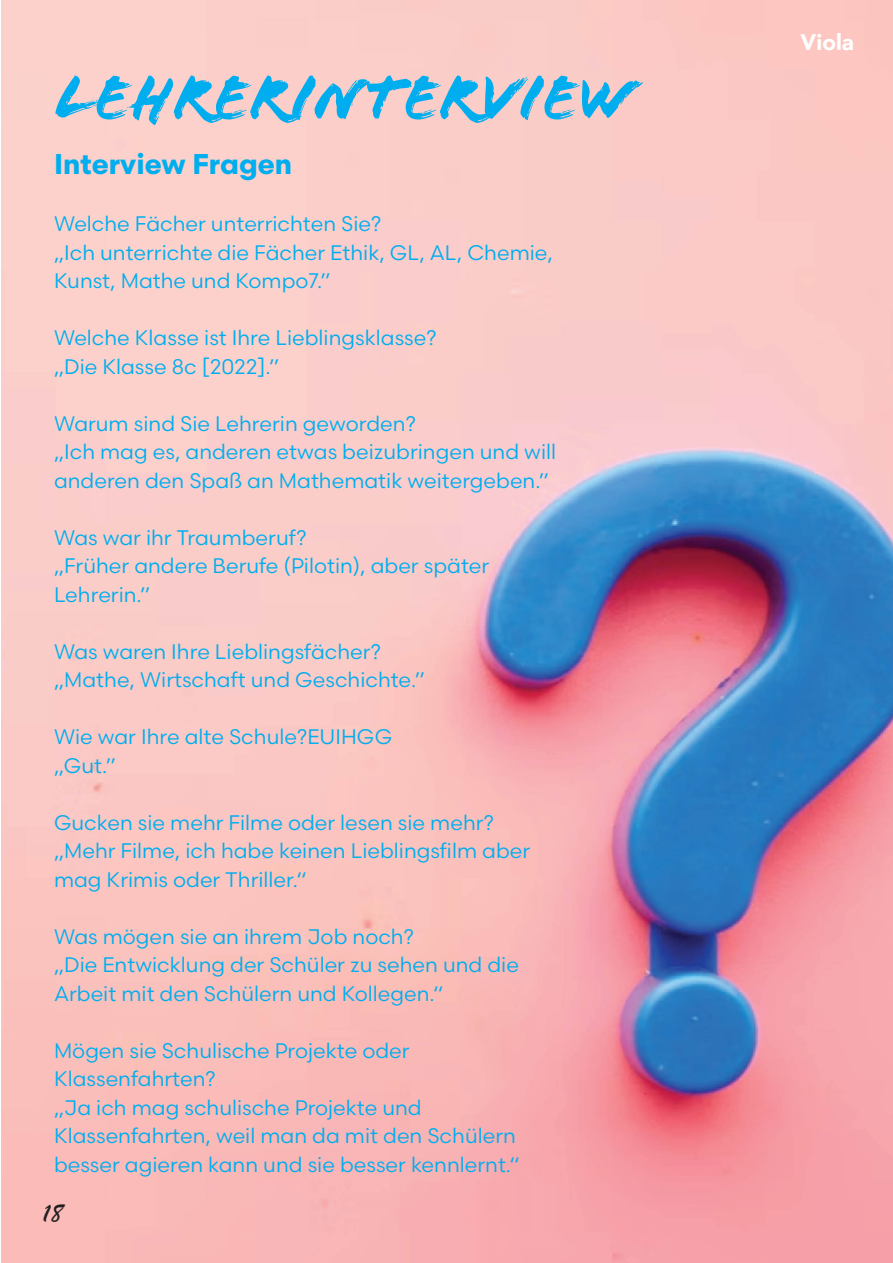
<style>
.page{position:relative;width:893px;height:1263px;background:#fff}
.page>*{position:absolute;margin:0;border:0;box-sizing:border-box;transform-origin:0 0}
.t1{font:66px "Flood Std";color:#00aeef}
.t2{font:700 28.5px "Scandia";color:#00aeef}
.t3{font:27px "Brush Script";color:#231f20}
.t4{font:900 22.5px "Avenir";color:#fff}
.t5{font:21px/28.5px "Scandia";color:#00aeef}
</style>
<div class="page">
<img style="left:2px;top:0;width:891px;height:1263px">
<h1 class="t1" style="left:54px;top:60px;width:581px">LEHRERINTERVIEW</h1>
<h2 class="t2" style="left:54px;top:146px;width:240px">Interview Fragen</h2>
<p class="t5" style="left:54px;top:210px;width:501px">Welche Fächer unterrichten Sie?<br>„Ich unterrichte die Fächer Ethik, GL, AL, Chemie,<br>Kunst, Mathe und Kompo7.”</p>
<p class="t5" style="left:54px;top:324px;width:384px">Welche Klasse ist Ihre Lieblingsklasse? „Die Klasse 8c [2022].”</p>
<p class="t5" style="left:54px;top:409px;width:504px">Warum sind Sie Lehrerin geworden?<br>„Ich mag es, anderen etwas beizubringen und will anderen den Spaß an Mathematik weitergeben.”</p>
<p class="t5" style="left:54px;top:523px;width:437px">Was war ihr Traumberuf?<br>„Früher andere Berufe (Pilotin), aber später<br>Lehrerin.”</p>
<p class="t5" style="left:54px;top:637px;width:373px">Was waren Ihre Lieblingsfächer? „Mathe, Wirtschaft und Geschichte.”</p>
<p class="t5" style="left:54px;top:723px;width:340px">Wie war Ihre alte Schule?EUIHGG „Gut.”</p>
<p class="t5" style="left:54px;top:808px;width:478px">Gucken sie mehr Filme oder lesen sie mehr? „Mehr Filme, ich habe keinen Lieblingsfilm aber mag Krimis oder Thriller.“</p>
<p class="t5" style="left:54px;top:922px;width:466px">Was mögen sie an ihrem Job noch?<br>„Die Entwicklung der Schüler zu sehen und die<br>Arbeit mit den Schülern und Kollegen.“</p>
<p class="t5" style="left:54px;top:1036px;width:467px">Mögen sie Schulische Projekte oder Klassenfahrten?<br>„Ja ich mag schulische Projekte und Klassenfahrten, weil man da mit den Schülern besser agieren kann und sie besser kennlernt.“</p>
<p class="t3" style="left:43px;top:1195px;width:21px">18</p>
<p class="t4" style="left:800px;top:23px;width:55px">Viola</p>
</div>
